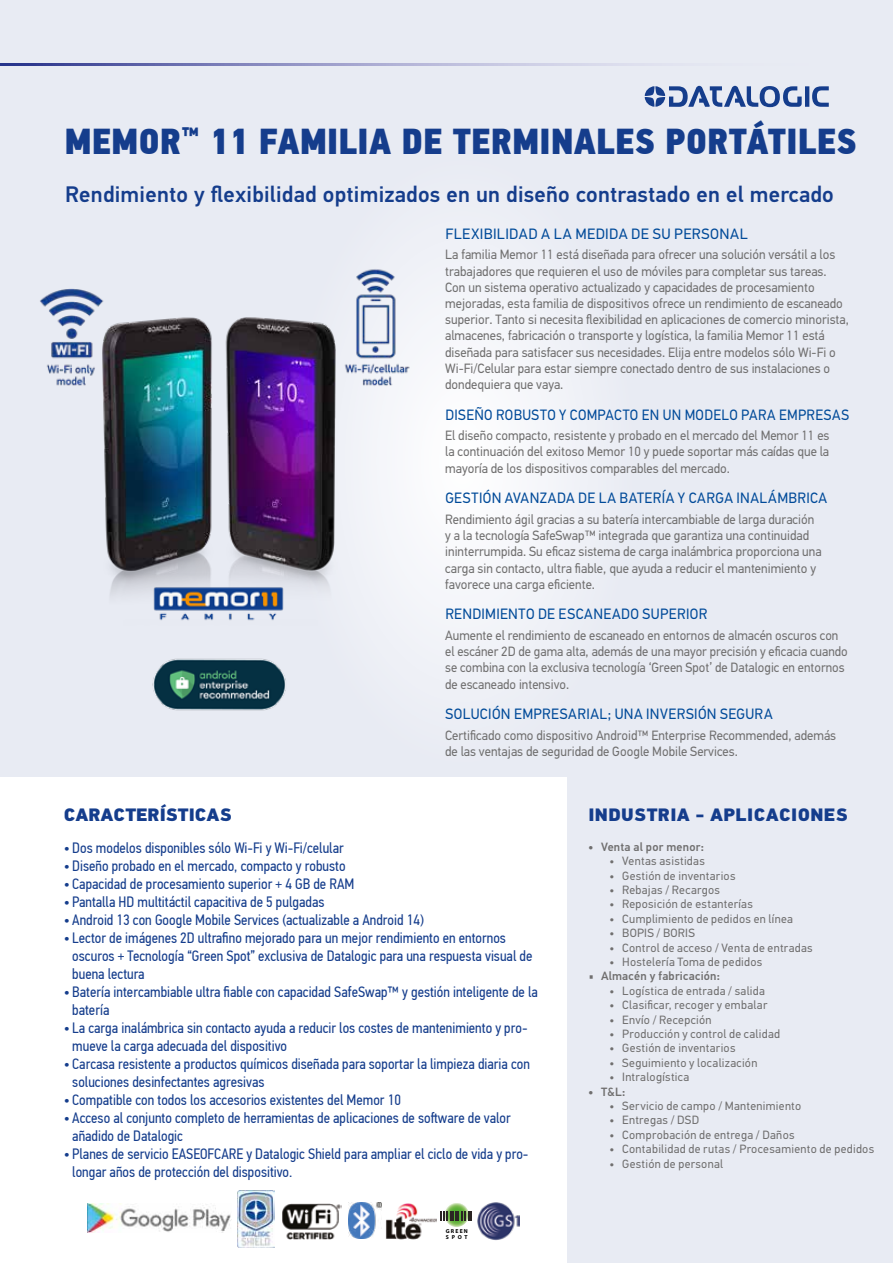
<style>
.page{position:relative;width:893px;height:1263px;background:#e8ebf3}
.page>*{position:absolute;margin:0;border:0;box-sizing:border-box;transform-origin:0 0}
.t1{font:36px "PF Din Text Cond Pro X Black";letter-spacing:.01em;color:#153d8c}
.t2{font:500 22.5px "PF Din Text Pro";letter-spacing:.01em;color:#153d8c}
.t3{font:900 18px "PF Din Text Pro";letter-spacing:.02em;color:#153d8c}
.t4{font:900 18px "PF Din Text Pro";color:#153d8c}
.t5{font:15px/18px "PF Din Text Cond Pro";color:#153d8c}
.t6{font:15px "PF Din Text Pro";letter-spacing:.03em;color:#004a99;scale:.96 1}
.t7{font:15px "PF Din Text Pro";letter-spacing:.03em;color:#004a99;scale:.94 1}
.t8{font:15px "PF Din Text Pro";letter-spacing:.03em;color:#004a99}
.t9{font:13.5px/16.2px "PF Din Text Pro";color:#706f6f;scale:.96 1}
.t10{font:13.5px/16.2px "PF Din Text Pro";color:#706f6f;scale:.95 1}
.t11{font:12px "PF Din Text Pro";letter-spacing:.025em;color:#706f6f}
.t12{font:500 12px "PF Din Text Pro";letter-spacing:.02em;color:#706f6f}
.t13{font:700 5.7px/5.7px "Myriad Pro";letter-spacing:.2em;color:#000}
.s1{font-family:"Titillium Text 22 L";font-weight:400}
</style>
<div class="page">
<svg style="left:0;top:64px;width:645px;height:1px"></svg>
<img style="left:152px;top:658px;width:134px;height:53px">
<img style="left:40px;top:269px;width:388px;height:352px">
<img style="left:151px;top:587px;width:136px;height:34px">
<svg style="left:645px;top:86px;width:184px;height:21px"></svg>
<div style="left:0;top:777px;width:567px;height:486px;background:#fff"></div>
<img style="left:349px;top:1203px;width:32px;height:35px">
<img style="left:477px;top:1202px;width:43px;height:38px">
<svg style="left:444px;top:1202px;width:25px;height:25px"></svg>
<svg style="left:441px;top:1211px;width:25px;height:10px"></svg>
<hr style="left:468px;top:1211px;width:4px;height:10px;background:#2b2523">
<img style="left:87px;top:1203px;width:145px;height:29px">
<img style="left:282px;top:1204px;width:59px;height:35px">
<img style="left:386px;top:1203px;width:50px;height:36px">
<img style="left:238px;top:1190px;width:36px;height:57px">
<h1 class="t1" style="left:65px;top:119px;width:793px">MEMOR<sup>™</sup> 11 FAMILIA DE TERMINALES PORTÁTILES</h1>
<h2 class="t2" style="left:65px;top:181px;width:770px">Rendimiento y flexibilidad optimizados en un diseño contrastado en el mercado</h2>
<p class="t8" style="left:445px;top:225px;width:304px">FLEXIBILIDAD A LA MEDIDA DE SU PERSONAL</p>
<p class="t9" style="left:445px;top:247px;width:422px">La familia Memor 11 está diseñada para ofrecer una solución versátil a los trabajadores que requieren el uso de móviles para completar sus tareas.<br>Con un sistema operativo actualizado y capacidades de procesamiento mejoradas, esta familia de dispositivos ofrece un rendimiento de escaneado superior. Tanto si necesita flexibilidad en aplicaciones de comercio minorista, almacenes, fabricación o transporte y logística, la familia Memor 11 está diseñada para satisfacer sus necesidades. Elija entre modelos sólo Wi-Fi o Wi-Fi/Celular para estar siempre conectado dentro de sus instalaciones o dondequiera que vaya.</p>
<p class="t7" style="left:445px;top:406px;width:431px">DISEÑO ROBUSTO Y COMPACTO EN UN MODELO PARA EMPRESAS</p>
<p class="t9" style="left:445px;top:428px;width:402px;text-align:justify">El diseño compacto, resistente y probado en el mercado del Memor 11 es la continuación del exitoso Memor 10 y puede soportar más caídas que la mayoría de los dispositivos comparables del mercado.</p>
<p class="t6" style="left:445px;top:489px;width:399px">GESTIÓN AVANZADA DE LA BATERÍA Y CARGA INALÁMBRICA</p>
<p class="t9" style="left:445px;top:511px;width:394px">Rendimiento ágil gracias a su batería intercambiable de larga duración y a la tecnología SafeSwap™ integrada que garantiza una continuidad ininterrumpida. Su eficaz sistema de carga inalámbrica proporciona una carga sin contacto, ultra fiable, que ayuda a reducir el mantenimiento y favorece una carga eficiente.</p>
<p class="t6" style="left:445px;top:605px;width:274px">RENDIMIENTO DE ESCANEADO SUPERIOR</p>
<p class="t10" style="left:445px;top:627px;width:425px">Aumente el rendimiento de escaneado en entornos de almacén oscuros con el escáner 2D de gama alta, además de una mayor precisión y eficacia cuando se combina con la exclusiva tecnología ‘Green Spot’ de Datalogic en entornos de escaneado intensivo.</p>
<p class="t6" style="left:445px;top:705px;width:342px">SOLUCIÓN EMPRESARIAL; UNA INVERSIÓN SEGURA</p>
<p class="t9" style="left:445px;top:727px;width:409px">Certificado como dispositivo Android™ Enterprise Recommended, además de las ventajas de seguridad de Google Mobile Services.</p>
<h3 class="t4" style="left:64px;top:803px;width:169px">CARACTERÍSTICAS</h3>
<p class="t5" style="left:64px;top:839px;width:281px">• Dos modelos disponibles sólo Wi-Fi y Wi-Fi/celular</p>
<p class="t5" style="left:64px;top:857px;width:283px">• Diseño probado en el mercado, compacto y robusto</p>
<p class="t5" style="left:64px;top:875px;width:292px">• Capacidad de procesamiento superior + 4 GB de RAM</p>
<p class="t5" style="left:64px;top:893px;width:262px">• Pantalla HD multitáctil capacitiva de 5 pulgadas</p>
<p class="t5" style="left:64px;top:911px;width:361px">• Android 13 con Google Mobile Services (actualizable a Android 14)</p>
<p class="t5" style="left:72px;top:929px;width:462px;text-indent:-9px">• Lector de imágenes 2D ultrafino mejorado para un mejor rendimiento en entornos oscuros + Tecnología “Green Spot” exclusiva de Datalogic para una respuesta visual de buena lectura</p>
<p class="t5" style="left:72px;top:983px;width:467px;text-indent:-9px">• Batería intercambiable ultra fiable con capacidad SafeSwap™ y gestión inteligente de la batería</p>
<p class="t5" style="left:72px;top:1019px;width:457px;text-indent:-9px">• La carga inalámbrica sin contacto ayuda a reducir los costes de mantenimiento y pro&shy;mueve la carga adecuada del dispositivo</p>
<p class="t5" style="left:72px;top:1055px;width:459px;text-indent:-9px">• Carcasa resistente a productos químicos diseñada para soportar la limpieza diaria con soluciones desinfectantes agresivas</p>
<p class="t5" style="left:64px;top:1091px;width:339px">• Compatible con todos los accesorios existentes del Memor 10</p>
<p class="t5" style="left:72px;top:1109px;width:440px;text-indent:-9px">• Acceso al conjunto completo de herramientas de aplicaciones de software de valor añadido de Datalogic</p>
<p class="t5" style="left:72px;top:1145px;width:458px;text-indent:-9px">• Planes de servicio EASEOFCARE y Datalogic Shield para ampliar el ciclo de vida y pro&shy;longar años de protección del dispositivo.</p>
<p class="t13" style="left:446px;top:1228px;width:23px">GREEN<br>SPOT</p>
<h3 class="t3" style="left:588px;top:803px;width:261px">INDUSTRIA - APLICACIONES</h3>
<p class="t12" style="left:588px;top:839px;width:117px">• Venta al por menor:</p>
<p class="t11" style="left:609px;top:854px;width:97px">• Ventas asistidas</p>
<p class="t11" style="left:609px;top:868px;width:127px">• Gestión de inventarios</p>
<p class="t11" style="left:609px;top:883px;width:112px">• Rebajas / Recargos</p>
<p class="t11" style="left:609px;top:897px;width:145px">• Reposición de estanterías</p>
<p class="t11" style="left:609px;top:911px;width:185px">• Cumplimiento de pedidos en línea</p>
<p class="t11" style="left:609px;top:926px;width:87px">• BOPIS / BORIS</p>
<p class="t11" style="left:609px;top:940px;width:205px">• Control de acceso / Venta de entradas</p>
<p class="t11" style="left:609px;top:955px;width:154px">• Hostelería Toma de pedidos</p>
<p class="t12" style="left:588px;top:969px;width:133px"><span class="s1">•</span> Almacén y fabricación:</p>
<p class="t11" style="left:609px;top:983px;width:157px">• Logística de entrada / salida</p>
<p class="t11" style="left:609px;top:998px;width:159px">• Clasificar, recoger y embalar</p>
<p class="t11" style="left:609px;top:1012px;width:104px">• Envío / Recepción</p>
<p class="t11" style="left:609px;top:1027px;width:172px">• Producción y control de calidad</p>
<p class="t11" style="left:609px;top:1041px;width:127px">• Gestión de inventarios</p>
<p class="t11" style="left:609px;top:1055px;width:149px">• Seguimiento y localización</p>
<p class="t11" style="left:609px;top:1070px;width:81px">• Intralogística</p>
<p class="t12" style="left:588px;top:1084px;width:39px">• T&amp;L:</p>
<p class="t11" style="left:609px;top:1099px;width:193px">• Servicio de campo / Mantenimiento</p>
<p class="t11" style="left:609px;top:1113px;width:91px">• Entregas / DSD</p>
<p class="t11" style="left:609px;top:1127px;width:187px">• Comprobación de entrega / Daños</p>
<p class="t11" style="left:609px;top:1142px;width:266px">• Contabilidad de rutas / Procesamiento de pedidos</p>
<p class="t11" style="left:609px;top:1156px;width:115px">• Gestión de personal</p>
</div>
